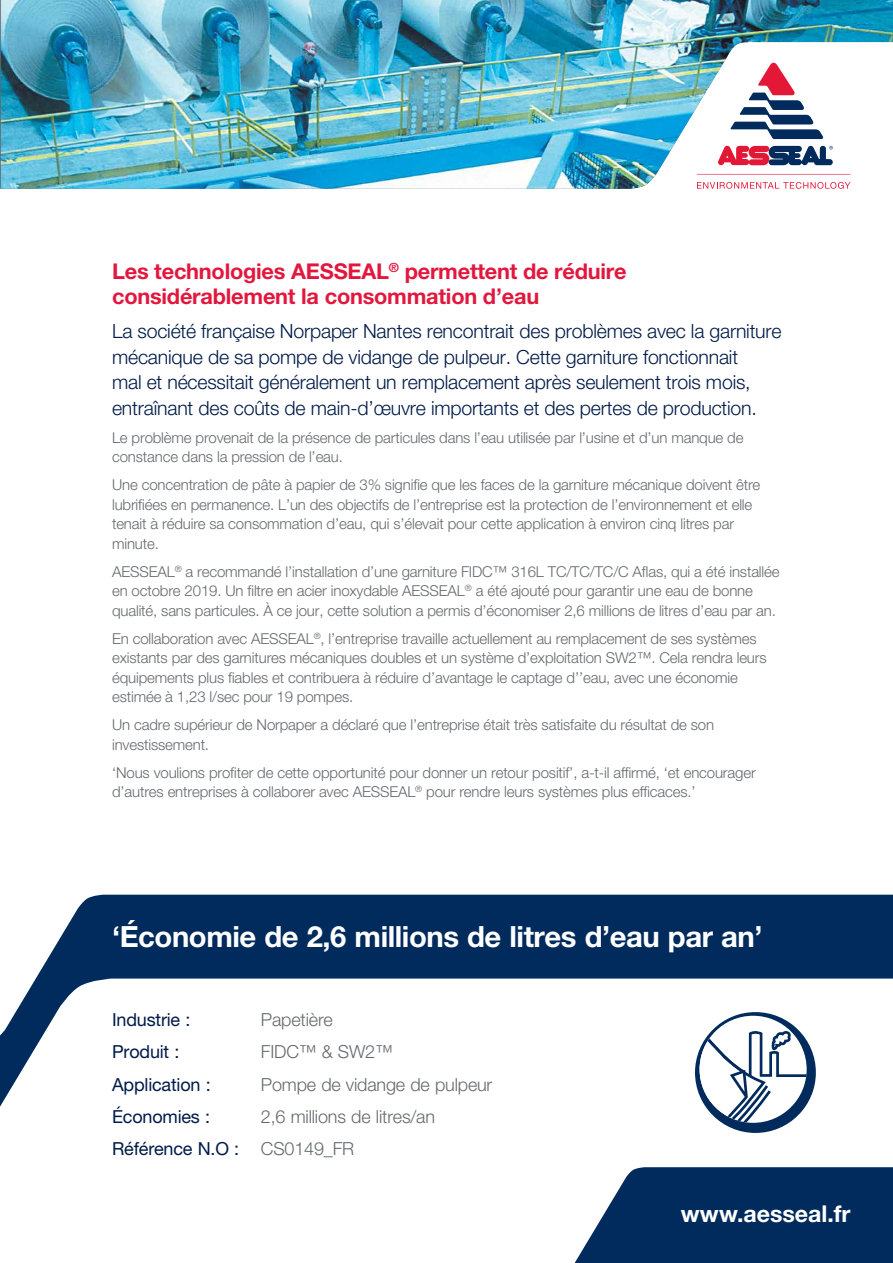
<style>
.page{position:relative;width:893px;height:1263px;background:#fff}
.page>*{position:absolute;margin:0;border:0;box-sizing:border-box;transform-origin:0 0}
.Case_Studies_White_Header__Trans{font:700 29.25px "Helvetica Neue LTW1 G";letter-spacing:-.015em;color:#fff}
.Website{font:700 23.25px "Helvetica Neue LTW1 G";letter-spacing:-.005em;color:#fff}
.Headline__Trans{font:700 21.75px/25.5px "Helvetica Neue LTW1 G";letter-spacing:-.01em;color:#e3173e}
.Subline__Trans{font:300 19.5px/25.5px "Helvetica Neue LTW1 G";letter-spacing:-.01em;color:#001b49}
.Case_Studies_Tabs__Trans{font:300 18px "Helvetica Neue LTW1 G";letter-spacing:-.01em;color:#65696e}
.Case_Studies_Tabs__Trans-2{font:18px "Helvetica Neue LTW1 G";letter-spacing:-.01em;color:#001b49}
.Body_copy__Trans{font:300 15px/19.5px "Helvetica Neue LTW1 G";letter-spacing:-.01em;color:#65696e}
.s1{font-weight:300;color:#65696e}
</style>
<div class="page">
<div style="left:36px;top:895px;width:857px;height:83px;background:#002b5c"></div>
<svg style="left:0;top:978px;width:893px;height:155px"></svg>
<svg style="left:574px;top:1167px;width:319px;height:96px;background:#183f6b"></svg>
<img style="left:1px;top:0;width:892px;height:189px">
<svg style="left:697px;top:174px;width:153px;height:1px"></svg>
<svg style="left:718px;top:146px;width:115px;height:19px"></svg>
<svg style="left:730px;top:63px;width:93px;height:76px"></svg>
<svg style="left:697px;top:182px;width:153px;height:7px"></svg>
<div style="left:695px;top:1012px;width:121px;height:121px;background:#002b5c;border-radius:50%"></div>
<div style="left:700px;top:1016px;width:107px;height:107px;background:#fff;border-radius:50%"></div>
<svg style="left:700px;top:1029px;width:107px;height:94px"></svg>
<p class="Headline__Trans" style="left:112px;top:258px;width:516px">Les technologies AESSEAL<sup>®</sup> permettent de réduire considérablement la consommation d’eau</p>
<p class="Subline__Trans" style="left:112px;top:319px;width:671px">La société française Norpaper Nantes rencontrait des problèmes avec la garniture mécanique de sa pompe de vidange de pulpeur. Cette garniture fonctionnait<br>mal et nécessitait généralement un remplacement après seulement trois mois, entraînant des coûts de main-d’œuvre importants et des pertes de production.</p>
<p class="Body_copy__Trans" style="left:112px;top:428px;width:633px">Le problème provenait de la présence de particules dans l’eau utilisée par l’usine et d’un manque de constance dans la pression de l’eau.</p>
<p class="Body_copy__Trans" style="left:112px;top:475px;width:650px">Une concentration de pâte à papier de 3% signifie que les faces de la garniture mécanique doivent être lubrifiées en permanence. L’un des objectifs de l’entreprise est la protection de l’environnement et elle tenait à réduire sa consommation d’eau, qui s’élevait pour cette application à environ cinq litres par minute.</p>
<p class="Body_copy__Trans" style="left:112px;top:562px;width:669px">AESSEAL<sup>®</sup> a recommandé l’installation d’une garniture FIDC™ 316L TC/TC/TC/C Aflas, qui a été installée en octobre 2019. Un filtre en acier inoxydable AESSEAL<sup>®</sup> a été ajouté pour garantir une eau de bonne qualité, sans particules. À ce jour, cette solution a permis d’économiser 2,6 millions de litres d’eau par an.</p>
<p class="Body_copy__Trans" style="left:112px;top:629px;width:656px">En collaboration avec AESSEAL<sup>®</sup>, l’entreprise travaille actuellement au remplacement de ses systèmes existants par des garnitures mécaniques doubles et un système d’exploitation SW2™. Cela rendra leurs équipements plus fiables et contribuera à réduire d’avantage le captage d’’eau, avec une économie estimée à 1,23 l/sec pour 19 pompes.</p>
<p class="Body_copy__Trans" style="left:112px;top:715px;width:603px">Un cadre supérieur de Norpaper a déclaré que l’entreprise était très satisfaite du résultat de son investissement.</p>
<p class="Body_copy__Trans" style="left:112px;top:763px;width:645px">‘Nous voulions profiter de cette opportunité pour donner un retour positif’, a-t-il affirmé, ‘et encourager d’autres entreprises à collaborer avec AESSEAL<sup>®</sup> pour rendre leurs systèmes plus efficaces.’</p>
<p class="Case_Studies_White_Header__Trans" style="left:112px;top:918px;width:652px">‘Économie de 2,6 millions de litres d’eau par an’</p>
<p class="Case_Studies_Tabs__Trans-2" style="left:112px;top:1008px;width:80px">Industrie :</p>
<p class="Case_Studies_Tabs__Trans" style="left:261px;top:1009px;width:73px">Papetière</p>
<p class="Case_Studies_Tabs__Trans-2" style="left:112px;top:1041px;width:69px">Produit :</p>
<p class="Case_Studies_Tabs__Trans" style="left:261px;top:1041px;width:134px">FIDC™ &amp; SW2™</p>
<p class="Case_Studies_Tabs__Trans-2" style="left:112px;top:1073px;width:100px">Application :</p>
<p class="Case_Studies_Tabs__Trans" style="left:261px;top:1073px;width:233px">Pompe de vidange de pulpeur</p>
<p class="Case_Studies_Tabs__Trans-2" style="left:112px;top:1105px;width:100px">Économies :</p>
<p class="Case_Studies_Tabs__Trans" style="left:261px;top:1105px;width:176px">2,6 millions de litres/an</p>
<p class="Case_Studies_Tabs__Trans-2" style="left:112px;top:1137px;width:244px">Référence N.O : <span class="s1">CS0149_FR</span></p>
<p class="Website" style="left:681px;top:1199px;width:171px">www.aesseal.fr</p>
</div>
